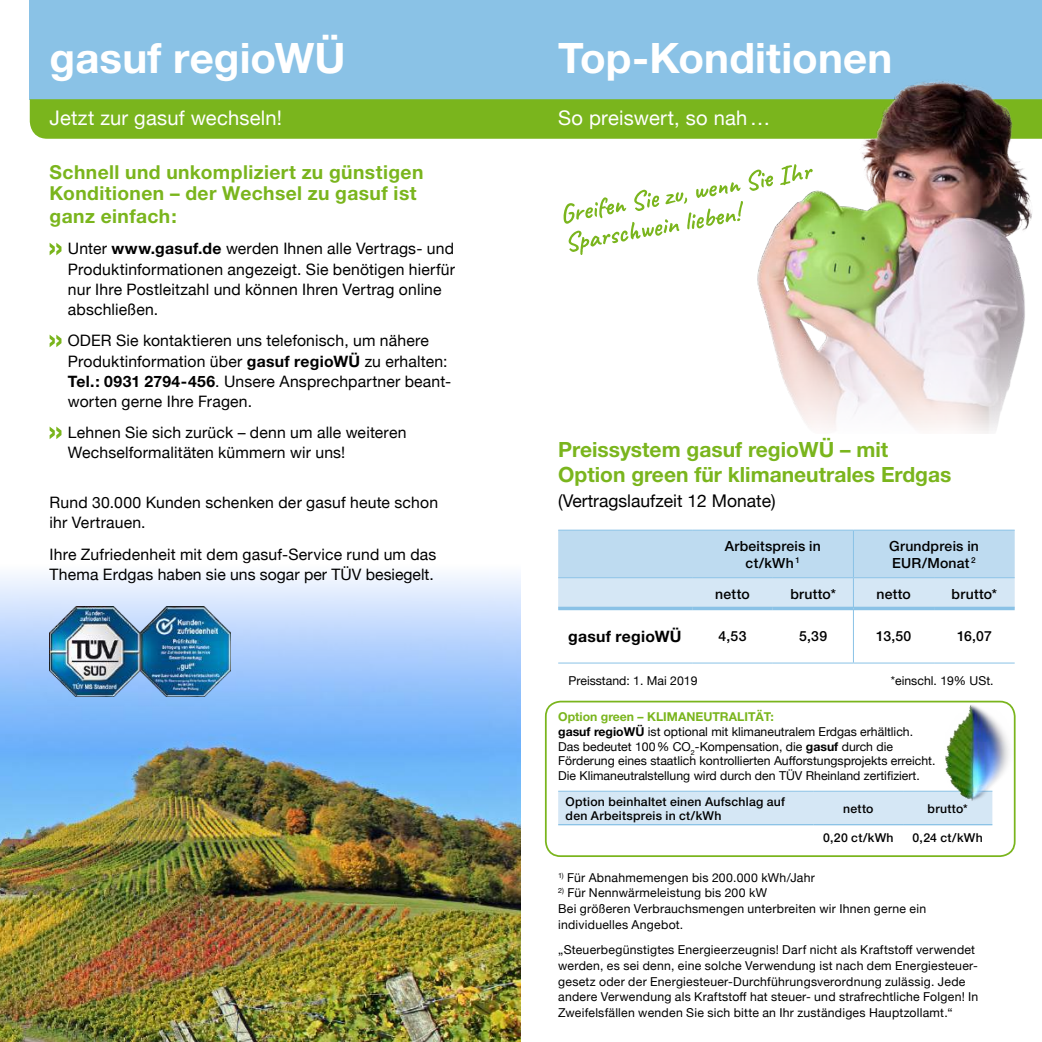
<style>
.page{position:relative;width:1042px;height:1042px;background:#fff}
.page>*{position:absolute;margin:0;border:0;box-sizing:border-box;transform-origin:0 0}
.t1{font:700 42px "Helvetica Neue";color:#fff}
.t2{font:700 21px/25.2px "Helvetica Neue";color:#7ab51d}
.t3{font:20.12px "Helvetica Neue";letter-spacing:.01em;color:#fff}
.t4{font:700 19.25px/21px "Helvetica Neue";letter-spacing:.02em;color:#7ab51d}
.t5{font:17.5px "Helvetica Neue";color:#000}
.t6{font:15.75px/20.1px "Helvetica Neue";letter-spacing:.01em;color:#000}
.t7{font:700 15.75px "Helvetica Neue";letter-spacing:.02em;color:#000}
.t8{font:500 14px/16.8px "Helvetica Neue";letter-spacing:.015em;color:#000;text-align:center}
.t9{font:12.25px/15.8px "Helvetica Neue";letter-spacing:.02em;color:#000}
.t10{font:12.25px/14.7px "Helvetica Neue";color:#000}
.t11{font:500 12.25px/14px "Helvetica Neue";letter-spacing:.02em;color:#000}
.s1{font-weight:700}
.s2{font-weight:700;color:#7ab51d}
</style>
<div class="page">
<img style="left:0;top:574px;width:521px;height:468px">
<div style="left:30px;top:0;width:1012px;height:99px;background:#8ac2e6"></div>
<div style="left:30px;top:99px;width:713px;height:40px;background:#7ab51d"></div>
<img style="left:743px;top:80px;width:299px;height:354px">
<svg style="left:563px;top:164px;width:250px;height:91px"></svg>
<img style="left:50px;top:606px;width:180px;height:91px">
<svg style="left:50px;top:243px;width:11px;height:12px"></svg>
<svg style="left:50px;top:335px;width:11px;height:12px"></svg>
<svg style="left:50px;top:426px;width:11px;height:13px"></svg>
<div style="left:558px;top:792px;width:434px;height:32px;background:#d5e7f5"></div>
<hr style="left:558px;top:791px;width:256px;height:1px;background:#8ac2e6">
<hr style="left:814px;top:791px;width:89px;height:1px;background:#8ac2e6">
<hr style="left:903px;top:791px;width:89px;height:1px;background:#8ac2e6">
<hr style="left:558px;top:824px;width:256px;height:1px;background:#8ac2e6">
<hr style="left:814px;top:824px;width:89px;height:1px;background:#8ac2e6">
<hr style="left:903px;top:824px;width:89px;height:1px;background:#8ac2e6">
<img style="left:930px;top:700px;width:85px;height:107px">
<div style="left:545px;top:701px;width:470px;height:156px;border:2px solid #7ab51d;border-radius:15px"></div>
<svg style="left:558px;top:531px;width:456px;height:76px;background:#c6dff1"></svg>
<hr style="left:558px;top:662px;width:134px;height:1px;background:#8ac2e6">
<hr style="left:692px;top:662px;width:81px;height:1px;background:#8ac2e6">
<hr style="left:773px;top:662px;width:80px;height:1px;background:#8ac2e6">
<hr style="left:853px;top:662px;width:81px;height:1px;background:#8ac2e6">
<hr style="left:934px;top:662px;width:80px;height:1px;background:#8ac2e6">
<hr style="left:558px;top:530px;width:134px;height:1px;background:#8ac2e6">
<hr style="left:692px;top:530px;width:81px;height:1px;background:#8ac2e6">
<hr style="left:773px;top:530px;width:80px;height:1px;background:#8ac2e6">
<hr style="left:853px;top:530px;width:81px;height:1px;background:#8ac2e6">
<hr style="left:934px;top:530px;width:80px;height:1px;background:#8ac2e6">
<hr style="left:558px;top:577px;width:134px;height:1px;background:#8ac2e6">
<hr style="left:692px;top:577px;width:81px;height:1px;background:#8ac2e6">
<hr style="left:773px;top:577px;width:80px;height:1px;background:#8ac2e6">
<hr style="left:853px;top:577px;width:81px;height:1px;background:#8ac2e6">
<hr style="left:934px;top:577px;width:80px;height:1px;background:#8ac2e6">
<hr style="left:558px;top:607px;width:134px;height:3px;background:#8ac2e6">
<hr style="left:692px;top:607px;width:81px;height:3px;background:#8ac2e6">
<hr style="left:773px;top:607px;width:80px;height:3px;background:#8ac2e6">
<hr style="left:854px;top:607px;width:80px;height:3px;background:#8ac2e6">
<hr style="left:934px;top:607px;width:80px;height:3px;background:#8ac2e6">
<hr style="left:853px;top:530px;width:1px;height:47px;background:#8ac2e6">
<hr style="left:853px;top:578px;width:1px;height:30px;background:#8ac2e6">
<hr style="left:853px;top:608px;width:1px;height:54px;background:#8ac2e6">
<h1 class="t1" style="left:50px;top:32px;width:297px">gasuf regioWÜ</h1>
<p class="t3" style="left:50px;top:103px;width:234px">Jetzt zur gasuf wechseln!</p>
<p class="t4" style="left:50px;top:161px;width:375px">Schnell und unkompliziert zu günstigen<br>Konditionen – der Wechsel zu gasuf ist</p>
<p class="t4" style="left:50px;top:205px;width:129px">ganz einfach:</p>
<p class="t6" style="left:68px;top:240px;width:389px">Unter <span class="s1">www.gasuf.de</span> werden Ihnen alle Vertrags- und Produktinformationen angezeigt. Sie benötigen hierfür nur Ihre Postleitzahl und können Ihren Vertrag online abschließen.</p>
<p class="t6" style="left:68px;top:332px;width:385px">ODER Sie kontaktieren uns telefonisch, um nähere Produktinformation über <span class="s1">gasuf regioWÜ</span> zu erhalten:<br><span class="s1">Tel.: 0931 2794-456</span>. Unsere Ansprechpartner beant&shy;worten gerne Ihre Fragen.</p>
<p class="t6" style="left:68px;top:423px;width:340px">Lehnen Sie sich zurück – denn um alle weiteren<br>Wechselformalitäten kümmern wir uns!</p>
<p class="t6" style="left:50px;top:493px;width:390px">Rund 30.000 Kunden schenken der gasuf heute schon ihr Vertrauen.</p>
<p class="t6" style="left:50px;top:545px;width:388px">Ihre Zufriedenheit mit dem gasuf-Service rund um das<br>Thema Erdgas haben sie uns sogar per TÜV besiegelt.</p>
<h1 class="t1" style="left:558px;top:32px;width:336px">Top-Konditionen</h1>
<p class="t3" style="left:558px;top:103px;width:214px">So preiswert, so nah…</p>
<h2 class="t2" style="left:558px;top:436px;width:395px">Preissystem gasuf regioWÜ – mit<br>Option green für klimaneutrales Erdgas</h2>
<p class="t5" style="left:558px;top:488px;width:219px">(Vertragslaufzeit 12 Monate)</p>
<p class="t8" style="left:725px;top:537px;width:98px">Arbeitspreis in ct/kWh <sup>1</sup></p>
<p class="t8" style="left:889px;top:537px;width:91px;text-align:left">Grundpreis in<br>EUR/Monat <sup>2</sup></p>
<p class="t8" style="left:715px;top:585px;width:36px">netto</p>
<p class="t8" style="left:790px;top:585px;width:47px">brutto*</p>
<p class="t8" style="left:876px;top:585px;width:36px">netto</p>
<p class="t8" style="left:951px;top:585px;width:47px">brutto*</p>
<p class="t7" style="left:568px;top:626px;width:115px">gasuf regioWÜ</p>
<p class="t8" style="left:718px;top:628px;width:29px">4,53</p>
<p class="t8" style="left:799px;top:628px;width:29px">5,39</p>
<p class="t8" style="left:876px;top:628px;width:37px">13,50</p>
<p class="t8" style="left:957px;top:628px;width:36px">16,07</p>
<p class="t10" style="left:568px;top:674px;width:130px">Preisstand: 1. Mai 2019</p>
<p class="t10" style="left:891px;top:674px;width:104px">*einschl. 19% USt.</p>
<p class="t10" style="left:558px;top:710px;width:379px"><span class="s2">Option green – KLIMANEUTRALITÄT:<br></span><span class="s1">gasuf regioWÜ</span> ist optional mit klimaneutralem Erdgas erhältlich.<br>Das bedeutet 100% CO<sub>2</sub>-Kompensation, die <span class="s1">gasuf</span> durch die Förderung eines staatlich kontrollierten Aufforstungsprojekts erreicht.<br>Die Klimaneutralstellung wird durch den TÜV Rheinland zertifiziert.</p>
<p class="t11" style="left:566px;top:794px;width:221px">Option beinhaltet einen Aufschlag auf den Arbeitspreis in ct/kWh</p>
<p class="t11" style="left:843px;top:801px;width:32px">netto</p>
<p class="t11" style="left:927px;top:801px;width:42px">brutto*</p>
<p class="t11" style="left:823px;top:831px;width:72px">0,20 ct/kWh</p>
<p class="t11" style="left:912px;top:831px;width:72px">0,24 ct/kWh</p>
<p class="t9" style="left:558px;top:870px;width:258px"><sup>1)</sup> Für Abnahmemengen bis 200.000 kWh/Jahr</p>
<p class="t9" style="left:558px;top:886px;width:369px"><sup>2)</sup> Für Nennwärmeleistung bis 200 kW<br>Bei größeren Verbrauchsmengen unterbreiten wir Ihnen gerne ein individuelles Angebot.</p>
<p class="t9" style="left:558px;top:942px;width:422px">„Steuerbegünstigtes Energieerzeugnis! Darf nicht als Kraftstoff verwendet werden, es sei denn, eine solche Verwendung ist nach dem Energiesteuer&shy;gesetz oder der Energiesteuer-Durchführungsverordnung zulässig. Jede andere Verwendung als Kraftstoff hat steuer- und strafrechtliche Folgen! In Zweifelsfällen wenden Sie sich bitte an Ihr zuständiges Hauptzollamt.“</p>
</div>
